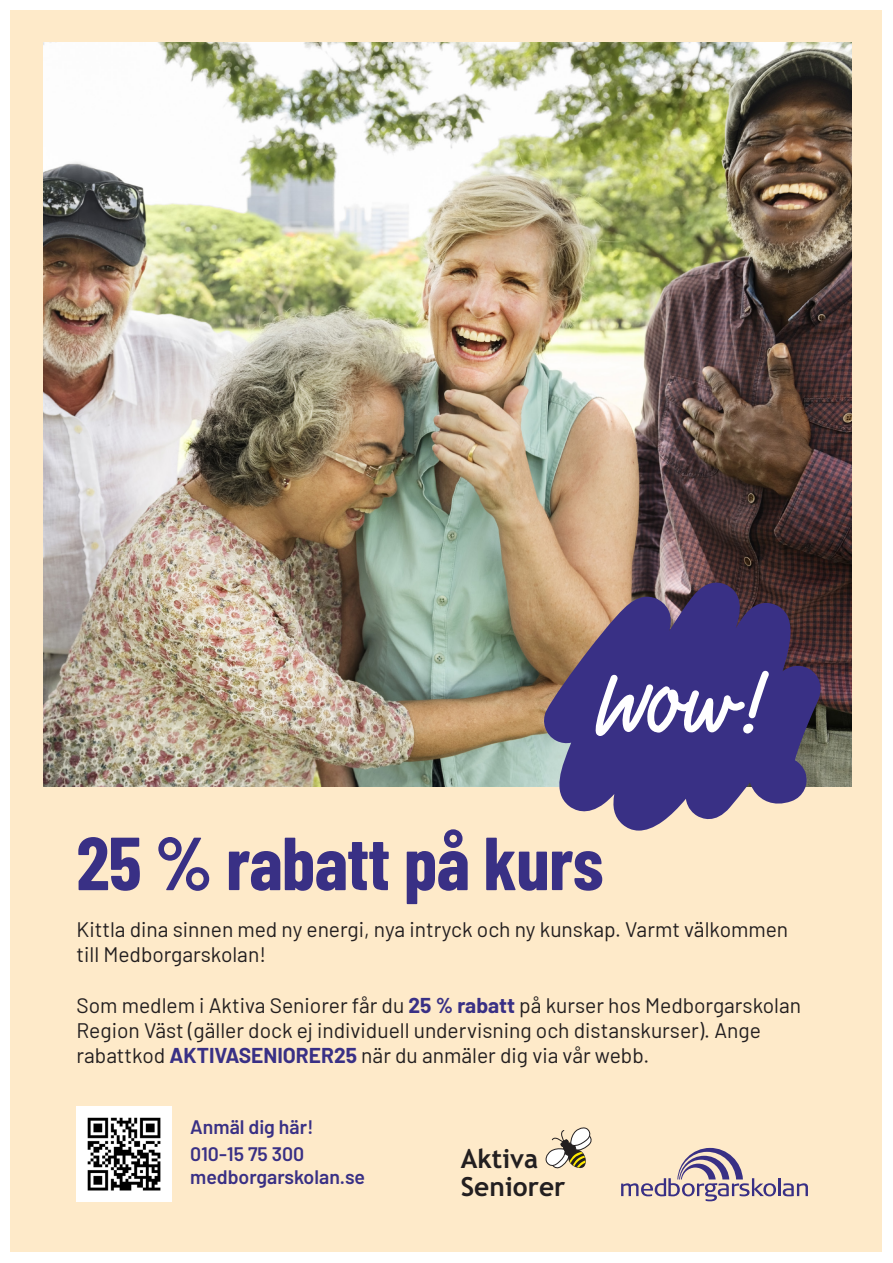
<style>
.page{position:relative;width:893px;height:1263px;background:#fff}
.page>*{position:absolute;margin:0;border:0;box-sizing:border-box;transform-origin:0 0}
.t1{font:92.85px "Medborgarscript";color:#fff}
.t2{font:700 75px "Barlow Condensed";letter-spacing:-.01em;color:#393085}
.t3{font:700 26.4px/27.6px "Trebuchet MS";color:#231f20}
.t4{font:21px "Barlow";color:#231f20}
.t5{font:600 19.5px "Barlow";color:#393085}
.s1{font-weight:700;color:#393085}
</style>
<div class="page">
<div style="left:11px;top:11px;width:871px;height:1241px;background:#feeac9"></div>
<svg style="left:621px;top:1148px;width:187px;height:53px"></svg>
<img style="left:77px;top:1106px;width:95px;height:95px">
<img style="left:43px;top:42px;width:808px;height:744px">
<svg style="left:541px;top:581px;width:286px;height:249px;fill:#393085"></svg>
<svg style="left:545px;top:1128px;width:47px;height:41px"></svg>
<p class="t1" style="left:597px;top:651px;width:175px">Wow!</p>
<p class="t2" style="left:77px;top:810px;width:528px">25 % rabatt på kurs</p>
<p class="t4" style="left:77px;top:914px;width:713px">Kittla dina sinnen med ny energi, nya intryck och ny kunskap. Varmt välkommen</p>
<p class="t4" style="left:77px;top:939px;width:191px">till Medborgarskolan!</p>
<p class="t4" style="left:77px;top:990px;width:726px">Som medlem i Aktiva Seniorer får du <span class="s1">25 % rabatt</span> på kurser hos Medborgarskolan</p>
<p class="t4" style="left:77px;top:1015px;width:686px">Region Väst (gäller dock ej individuell undervisning och distanskurser). Ange</p>
<p class="t4" style="left:77px;top:1040px;width:574px">rabattkod <span class="s1">AKTIVASENIORER25</span> när du anmäler dig via vår webb.</p>
<p class="t5" style="left:190px;top:1113px;width:125px">Anmäl dig här!</p>
<p class="t5" style="left:190px;top:1140px;width:115px">010-15 75 300</p>
<p class="t5" style="left:190px;top:1163px;width:176px">medborgarskolan.se</p>
<p class="t3" style="left:461px;top:1145px;width:106px">Aktiva<br>Seniorer</p>
</div>
